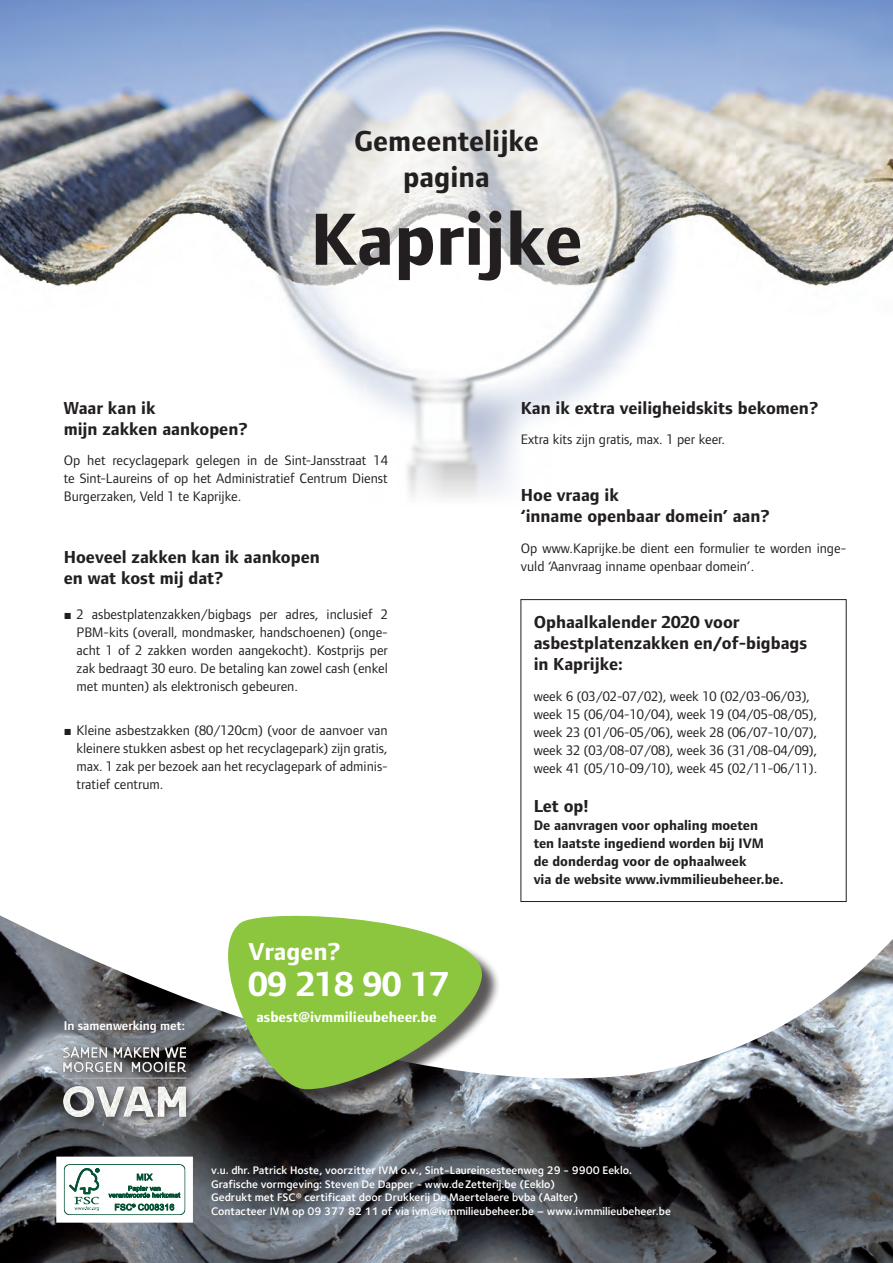
<style>
.page{position:relative;width:893px;height:1263px;background:#fff}
.page>*{position:absolute;margin:0;border:0;box-sizing:border-box;transform-origin:0 0}
.titel_bruin_20pt{font:700 76.5px "Foundry Form Sans";color:#231f20}
.body_zwart{font:700 36px "Foundry Form Sans";color:#fff}
.titel_bruin_20pt-2{font:700 30px/36px "Foundry Form Sans";color:#231f20;text-align:center}
.body_zwart-2{font:700 25.5px "Foundry Form Sans";color:#fff}
.body_zwart-3{font:700 18px/21px "Foundry Form Sans";color:#231f20}
.body_zwart-4{font:700 15px "Foundry Form Sans";color:#fff}
.body_zwart-5{font:14.25px/18px "Foundry Form Sans";color:#231f20;text-align:justify}
.body_zwart-6{font:700 14.25px/18px "Foundry Form Sans";color:#231f20}
.body_wit{font:600 13.05px "Foundry Form Sans";color:#fff}
.body_wit-2{font:600 11.25px "Foundry Sterling";color:#fff}
.s1{font-size:10.5px}
</style>
<div class="page">
<img style="left:0;top:1094px;width:893px;height:169px">
<svg style="left:0;top:915px;width:893px;height:179px"></svg>
<div style="left:230px;top:918px;width:270px;height:190px;background:#231f20;opacity:.75"></div>
<svg style="left:202px;top:915px;width:291px;height:174px;fill:#8bc63e"></svg>
<div style="left:59px;top:1043px;width:138px;height:85px;background:#231f20;opacity:.75"></div>
<img style="left:64px;top:1048px;width:121px;height:69px">
<img style="left:0;top:0;width:893px;height:497px">
<svg style="left:276px;top:43px;width:334px;height:326px"></svg>
<svg style="left:53px;top:1153px;width:144px;height:73px"></svg>
<div style="left:520px;top:599px;width:327px;height:303px;border:1px solid #231f20"></div>
<p class="titel_bruin_20pt-2" style="left:354px;top:123px;width:186px">Gemeentelijke pagina</p>
<p class="titel_bruin_20pt" style="left:310px;top:196px;width:274px">Kaprijke</p>
<p class="body_zwart-3" style="left:64px;top:397px;width:185px">Waar kan ik<br>mijn zakken aankopen?</p>
<p class="body_zwart-5" style="left:64px;top:451px;width:326px">Op het recyclagepark gelegen in de Sint-Jansstraat 14 te Sint-Laureins of op het Administratief Centrum Dienst Burgerzaken, Veld 1 te Kaprijke.</p>
<p class="body_zwart-3" style="left:64px;top:546px;width:258px">Hoeveel zakken kan ik aankopen en wat kost mij dat?</p>
<p class="body_zwart-5" style="left:77px;top:605px;width:313px">2 asbestplatenzakken/bigbags per adres, inclusief 2<br>PBM-kits (overall, mondmasker, handschoenen) (onge&shy;acht 1 of 2 zakken worden aangekocht). Kostprijs per zak bedraagt 30 euro. De betaling kan zowel cash (enkel met munten) als elektronisch gebeuren.</p>
<p class="body_zwart-5" style="left:77px;top:721px;width:313px">Kleine asbestzakken (80/120cm) (voor de aanvoer van kleinere stukken asbest op het recyclagepark) zijn gratis, max. 1 zak per bezoek aan het recyclagepark of adminis&shy;tratief centrum.</p>
<p class="body_wit" style="left:64px;top:1019px;width:123px">In samenwerking met:</p>
<p class="body_zwart-2" style="left:248px;top:937px;width:94px">Vragen?</p>
<p class="body_zwart" style="left:248px;top:963px;width:202px">09 218 90 17</p>
<p class="body_zwart-4" style="left:256px;top:1009px;width:182px">asbest@ivmmilieubeheer.be</p>
<p class="body_zwart-3" style="left:521px;top:397px;width:299px">Kan ik extra veiligheidskits bekomen?</p>
<p class="body_zwart-5" style="left:521px;top:430px;width:206px">Extra kits zijn gratis, max. 1 per keer.</p>
<p class="body_zwart-3" style="left:521px;top:485px;width:250px">Hoe vraag ik<br>‘inname openbaar domein’ aan?</p>
<p class="body_zwart-5" style="left:521px;top:539px;width:327px">Op www.Kaprijke.be dient een formulier te worden inge&shy;vuld ‘Aanvraag inname openbaar domein’.</p>
<p class="body_zwart-3" style="left:534px;top:612px;width:275px">Ophaalkalender 2020 voor asbestplatenzakken en/of-bigbags in Kaprijke:</p>
<p class="body_zwart-5" style="left:534px;top:687px;width:278px">week 6 (03/02-07/02), week 10 (02/03-06/03),</p>
<p class="body_zwart-5" style="left:534px;top:705px;width:285px">week 15 (06/04-10/04), week 19 (04/05-08/05),</p>
<p class="body_zwart-5" style="left:534px;top:723px;width:285px">week 23 (01/06-05/06), week 28 (06/07-10/07),</p>
<p class="body_zwart-5" style="left:534px;top:741px;width:285px">week 32 (03/08-07/08), week 36 (31/08-04/09),</p>
<p class="body_zwart-5" style="left:534px;top:759px;width:285px">week 41 (05/10-09/10), week 45 (02/11-06/11).</p>
<p class="body_zwart-3" style="left:534px;top:795px;width:56px">Let op!</p>
<p class="body_zwart-6" style="left:534px;top:816px;width:232px">De aanvragen voor ophaling moeten ten laatste ingediend worden bij IVM</p>
<p class="body_zwart-6" style="left:534px;top:852px;width:251px">de donderdag voor de ophaalweek<br>via de website www.ivmmilieubeheer.be.</p>
<p class="body_wit-2" style="left:211px;top:1164px;width:422px">v.u. dhr. Patrick Hoste, voorzitter IVM o.v., Sint-Laureinsesteenweg 29 - 9900 Eeklo.</p>
<p class="body_wit-2" style="left:211px;top:1177px;width:346px">Grafische vormgeving: Steven De Dapper - <span class="s1">www.</span>deZetterij.be (Eeklo)</p>
<p class="body_wit-2" style="left:211px;top:1191px;width:369px">Gedrukt met FSC® certificaat door Drukkerij De Maertelaere bvba (Aalter)</p>
<p class="body_wit-2" style="left:211px;top:1204px;width:461px">Contacteer IVM op 09 377 82 11 of via ivm@ivmmilieubeheer.be – www.ivmmilieubeheer.be</p>
</div>
